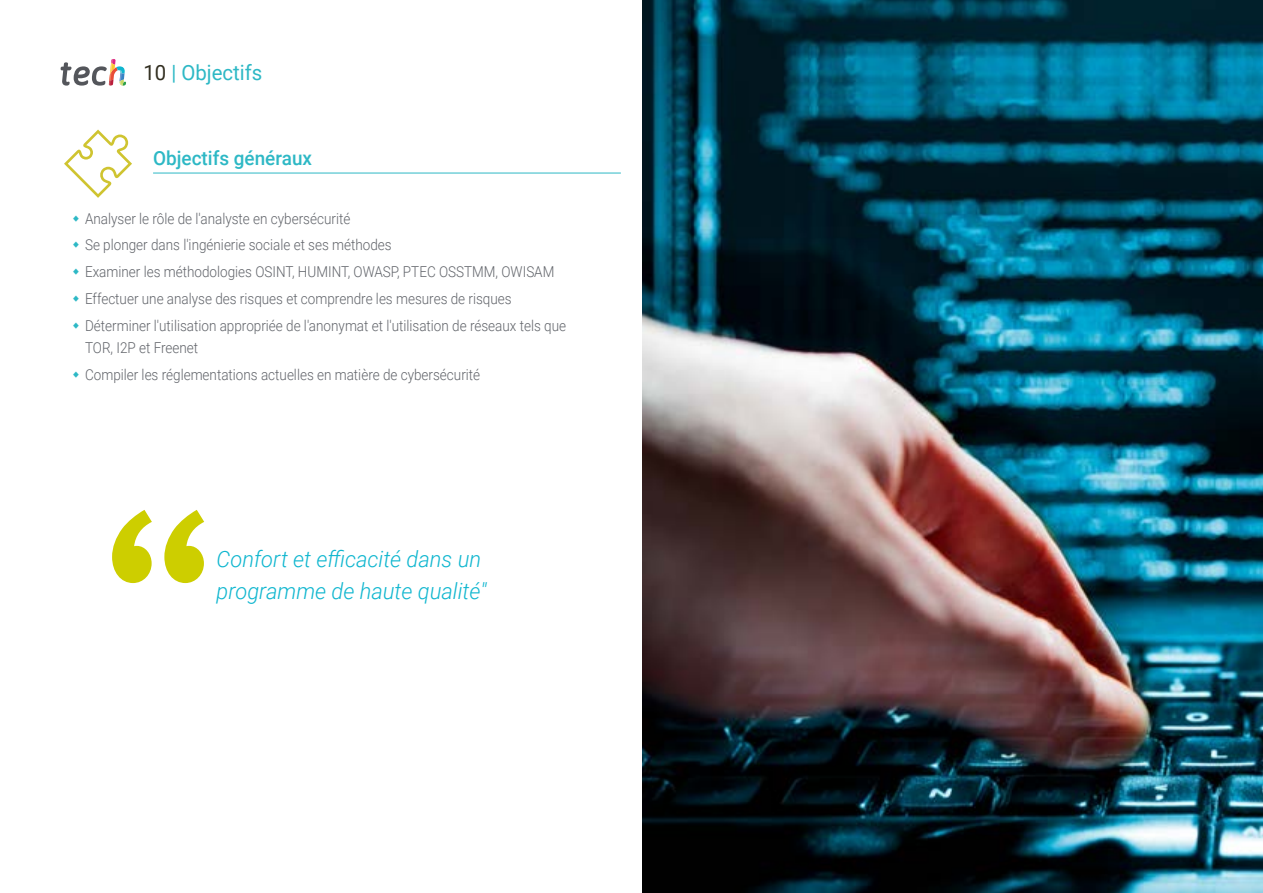
<style>
.page{position:relative;width:1263px;height:893px;background:#fff}
.page>*{position:absolute;margin:0;border:0;box-sizing:border-box;transform-origin:0 0}
.t1{font:italic 300 22.5px/31.5px "Roboto";color:#0fb6cf}
.t2{font:21px "Roboto";color:#2db8c5}
.t3{font:500 19.5px "Roboto";color:#2db8c5}
.t4{font:300 15px/26.7px "Roboto";color:#61646a;scale:.9 1}
.s1{color:#312e20}
</style>
<div class="page">
<hr style="left:153px;top:173px;width:468px;height:1px;background:#2db8c5">
<svg style="left:64px;top:130px;width:68px;height:68px"></svg>
<img style="left:642px;top:0;width:621px;height:893px">
<svg style="left:61px;top:59px;width:65px;height:27px"></svg>
<svg style="left:112px;top:510px;width:92px;height:73px"></svg>
<h2 class="t2" style="left:144px;top:57px;width:120px"><span class="s1">10</span> | Objectifs</h2>
<h3 class="t3" style="left:153px;top:144px;width:160px">Objectifs généraux</h3>
<p class="t4" style="left:85px;top:204px;width:536px">Analyser le rôle de l'analyste en cybersécurité<br>Se plonger dans l'ingénierie sociale et ses méthodes<br>Examiner les méthodologies OSINT, HUMINT, OWASP, PTEC OSSTMM, OWISAM Effectuer une analyse des risques et comprendre les mesures de risques Déterminer l'utilisation appropriée de l'anonymat et l'utilisation de réseaux tels que</p>
<p class="t4" style="left:85px;top:334px;width:441px">TOR, I2P et Freenet<br>Compiler les réglementations actuelles en matière de cybersécurité</p>
<h1 class="t1" style="left:217px;top:542px;width:271px">Confort et efficacité dans un programme de haute qualité"</h1>
</div>
